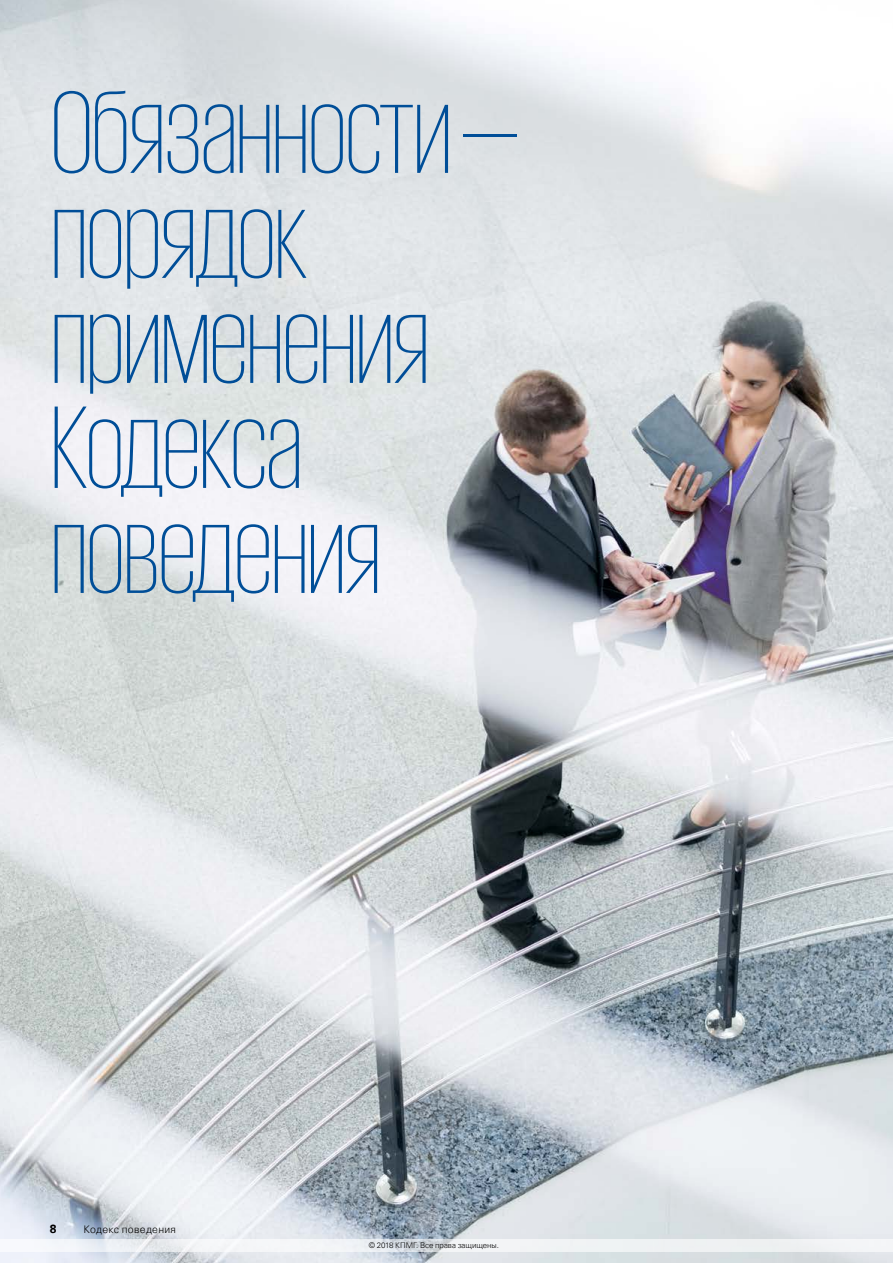
<style>
.page{position:relative;width:893px;height:1263px;background:#fff}
.page>*{position:absolute;margin:0;border:0;box-sizing:border-box;transform-origin:0 0}
.t1{font:200 120px/105px "KPMG Cyrillic";letter-spacing:-.015em;color:#004e98}
.t2{font:700 12px "Universfor KPMG";color:#000}
.t3{font:300 10.5px "Universfor KPMG";letter-spacing:.03em;color:#000}
.t4{font:300 7.8px "Universfor KPMG";color:#000}
</style>
<div class="page">
<img style="left:0;top:0;width:893px;height:1263px">
<svg style="left:0;top:1239px;width:892px;height:13px;fill:#f0f3f5"></svg>
<svg style="left:892px;top:1239px;width:1px;height:13px"></svg>
<p class="t1" style="left:50px;top:77px;width:469px">Обязанности — порядок применения<br>Кодекса поведения</p>
<p class="t2" style="left:50px;top:1221px;width:8px">8</p>
<p class="t3" style="left:84px;top:1223px;width:94px">Кодекс поведения</p>
<p class="t4" style="left:369px;top:1241px;width:132px">© 2018 КПМГ. Все права защищены.</p>
</div>
